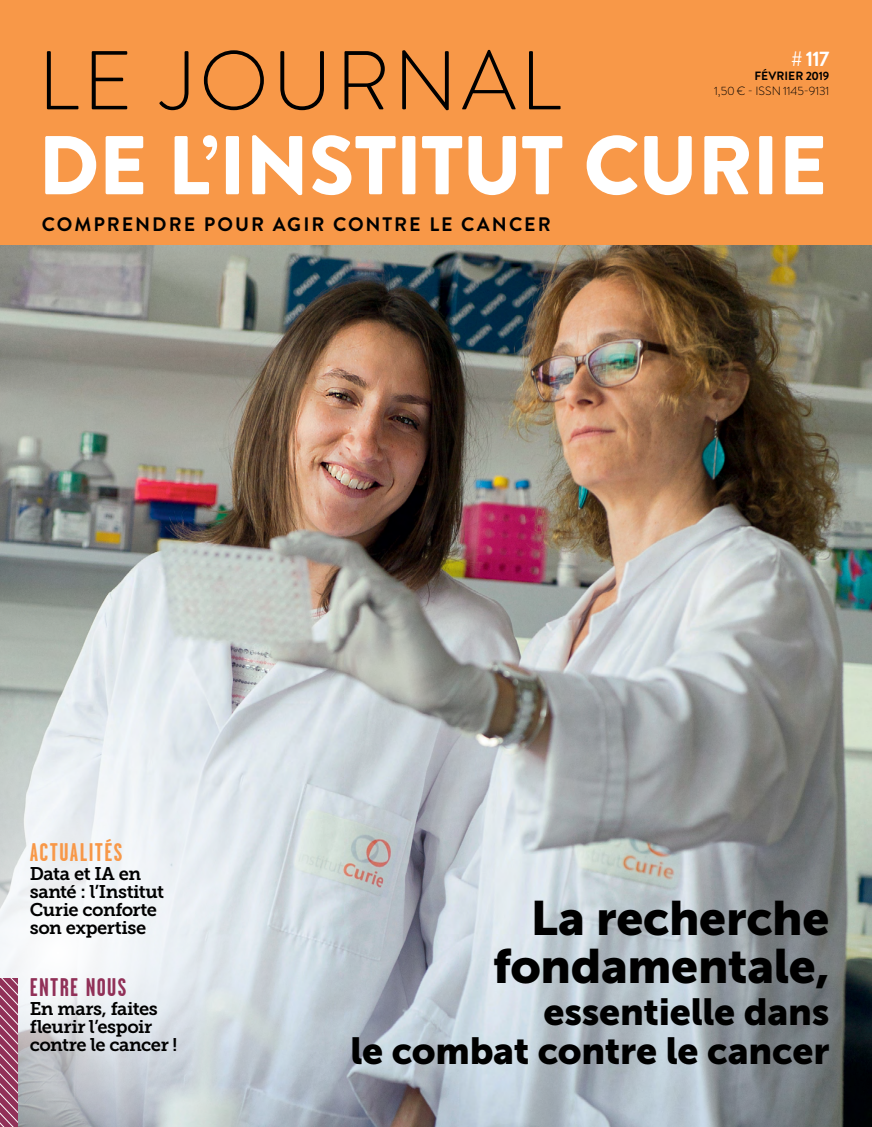
<style>
.page{position:relative;width:872px;height:1127px;background:#fff}
.page>*{position:absolute;margin:0;border:0;box-sizing:border-box;transform-origin:0 0}
.t1{font:900 83.1px "Brandon Grotesque";letter-spacing:-.015em;color:#fff}
.t2{font:300 83.1px "Brandon Grotesque";letter-spacing:.05em;color:#000}
.t3{font:48px/48px "Museo Sans 900";letter-spacing:-.005em;color:#000;text-align:right}
.t4{font:37.5px/39px "Museo Sans 900";letter-spacing:-.01em;color:#000;text-align:right}
.t5{font:700 25.5px "Garage Gothic";letter-spacing:.055em;color:#f89848}
.t6{font:700 25.5px "Garage Gothic";letter-spacing:.05em;color:#913158}
.t7{font:700 21px "Brandon Grotesque";color:#fff}
.t8{font:700 19.5px "Brandon Grotesque";letter-spacing:.1em;color:#000}
.t9{font:18.3px/18.3px "Museo Slab 700";letter-spacing:-.025em;color:#000}
.t10{font:300 12px "Brandon Grotesque";letter-spacing:-.01em;color:#000}
.t11{font:700 12px "Brandon Grotesque";color:#000}
</style>
<div class="page">
<img style="left:0;top:244px;width:872px;height:883px">
<svg style="left:0;top:671px;width:339px;height:456px"></svg>
<div style="left:0;top:0;width:872px;height:244px;background:#f89848"></div>
<svg style="left:0;top:978px;width:17px;height:149px;background:#a14f70"></svg>
<h1 class="t2" style="left:38px;top:24px;width:524px">LE JOURNAL</h1>
<h1 class="t1" style="left:38px;top:107px;width:790px">DE L’INSTITUT CURIE</h1>
<p class="t7" style="left:791px;top:44px;width:40px"># 117</p>
<p class="t11" style="left:754px;top:68px;width:77px">FÉVRIER 2019</p>
<p class="t10" style="left:714px;top:82px;width:117px">1,50 € - ISSN 1145-9131</p>
<p class="t8" style="left:42px;top:210px;width:510px">COMPRENDRE POUR AGIR CONTRE LE CANCER</p>
<h3 class="t5" style="left:30px;top:837px;width:94px">ACTUALITÉS</h3>
<p class="t9" style="left:30px;top:864px;width:136px">Data et IA en santé : l’Institut<br>Curie conforte son expertise</p>
<h3 class="t6" style="left:30px;top:972px;width:98px">ENTRE NOUS</h3>
<p class="t9" style="left:30px;top:999px;width:149px">En mars, faites fleurir l’espoir contre le cancer !</p>
<h2 class="t3" style="left:492px;top:894px;width:338px">La recherche fondamentale,</h2>
<h3 class="t4" style="left:350px;top:992px;width:480px">essentielle dans<br>le combat contre le cancer</h3>
</div>
